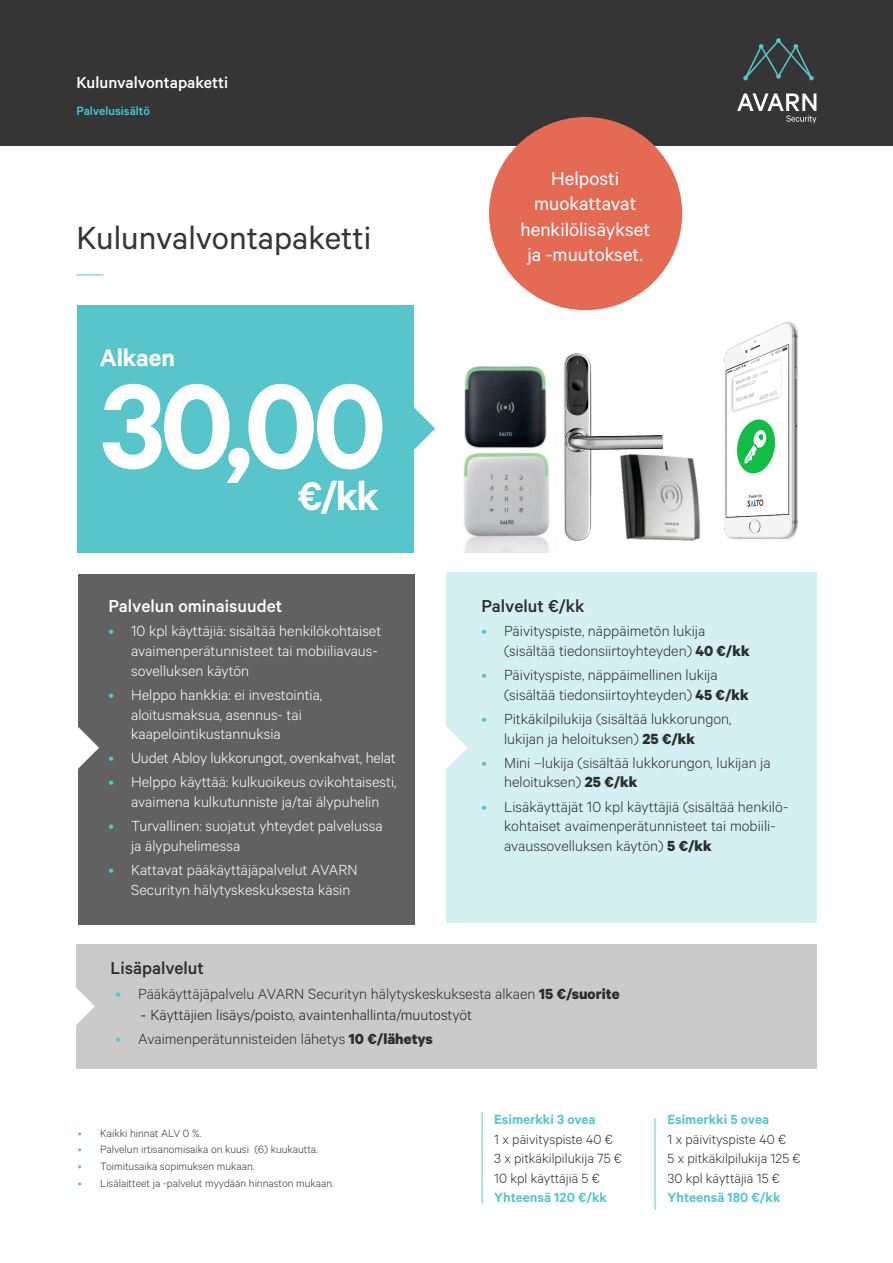
<style>
.page{position:relative;width:893px;height:1263px;background:#fff}
.page>*{position:absolute;margin:0;border:0;box-sizing:border-box;transform-origin:0 0}
.Leipäteksti{font:600 135px "Calibre";color:#fff}
.Leipäteksti-2{font:600 45px "Calibre";color:#fff}
.t1{font:36px "Calibre";color:#363536}
.t2{font:100 35.1px "Calibre";color:#57c5c9}
.Taulukko_leipäteksti{font:600 27px "Calibre";color:#fff}
.Taulukko_leipäteksti-2{font:21px/25.5px "Calibre";color:#fff;text-align:center}
.Alaotsikko{font:500 19.5px "Calibre";color:#2d2d2d}
.Taulukko_leipäteksti-3{font:600 19.5px "Calibre";color:#fff}
.Alaotsikko-2{font:500 19.5px "Calibre";color:#fff}
.Taulukko_leipäteksti-4{font:500 19.5px "Calibre";color:#fff}
.t3{font:500 18px "Calibre";color:#fff}
.t4{font:300 16.5px/19.8px "Calibre";color:#2d2d2d}
.t5{font:300 16.5px/19.8px "Calibre";color:#fff}
.t6{font:300 16.5px "Calibre";color:#231f20}
.Leipis{font:300 15px "Calibre";color:#2d2d2d}
.Leipis-2{font:600 15px "Calibre";color:#58c5ca}
.t7{font:500 13.5px "Calibre";color:#3fcfd5}
.t8{font:300 12px "Calibre";color:#363536}
.s1{color:#57c5c9}
.s2{font-weight:700}
.s3{font-family:"Minion Pro";font-weight:400;font-size:18px;color:#2d2d2d}
</style>
<div class="page">
<div style="left:0;top:0;width:893px;height:146px;background:#363536"></div>
<svg style="left:743px;top:38px;width:71px;height:42px"></svg>
<svg style="left:737px;top:93px;width:79px;height:30px"></svg>
<div style="left:78px;top:305px;width:336px;height:247px;background:#58c5ca"></div>
<svg style="left:414px;top:407px;width:21px;height:43px"></svg>
<img style="left:581px;top:456px;width:122px;height:117px">
<img style="left:463px;top:366px;width:87px;height:186px">
<img style="left:563px;top:353px;width:103px;height:190px">
<img style="left:703px;top:321px;width:114px;height:252px">
<div style="left:76px;top:944px;width:740px;height:125px;background:#cacaca"></div>
<svg style="left:76px;top:988px;width:19px;height:37px"></svg>
<div style="left:78px;top:574px;width:336px;height:350px;background:#616161"></div>
<div style="left:446px;top:573px;width:371px;height:350px;background:#d5f0f2"></div>
<svg style="left:78px;top:727px;width:21px;height:42px"></svg>
<svg style="left:446px;top:727px;width:22px;height:42px"></svg>
<div style="left:489px;top:117px;width:193px;height:193px;background:#e56a54;border-radius:50%"></div>
<hr style="left:482px;top:1112px;width:1px;height:91px;background:#71ced2">
<hr style="left:654px;top:1118px;width:2px;height:92px;background:#71ced2">
<p class="t3" style="left:77px;top:72px;width:153px">Kulunvalvontapaketti</p>
<p class="t7" style="left:77px;top:103px;width:75px">Palvelusisältö</p>
<p class="t1" style="left:77px;top:217px;width:296px">Kulunvalvontapaketti</p>
<h3 class="t2" style="left:75px;top:253px;width:31px">—</h3>
<p class="Taulukko_leipäteksti" style="left:100px;top:342px;width:77px">Alkaen</p>
<p class="Leipäteksti" style="left:101px;top:346px;width:287px">30,00</p>
<p class="Leipäteksti-2" style="left:298px;top:469px;width:83px">€/kk</p>
<p class="Alaotsikko-2" style="left:109px;top:595px;width:175px">Palvelun ominaisuudet</p>
<p class="t5" style="left:131px;top:620px;width:252px;text-indent:-22px"><span class="s1">•</span> 10 kpl käyttäjiä: sisältää henkilökohtaiset avaimenperätunnisteet tai mobiiliavaus&shy;sovelluksen käytön</p>
<p class="t5" style="left:131px;top:684px;width:193px;text-indent:-22px"><span class="s1">•</span> Helppo hankkia: ei investointia, aloitusmaksua, asennus- tai kaapelointikustannuksia</p>
<p class="t5" style="left:109px;top:748px;width:289px"><span class="s1">•</span> Uudet Abloy lukkorungot, ovenkahvat, helat</p>
<p class="t5" style="left:109px;top:772px;width:289px;text-align:center"><span class="s1">•</span> Helppo käyttää: kulkuoikeus ovikohtaisesti, avaimena kulkutunniste ja/tai älypuhelin</p>
<p class="t5" style="left:131px;top:815px;width:253px;text-indent:-22px"><span class="s1">•</span> Turvallinen: suojatut yhteydet palvelussa ja älypuhelimessa</p>
<p class="t5" style="left:131px;top:859px;width:228px;text-indent:-22px"><span class="s1">•</span> Kattavat pääkäyttäjäpalvelut AVARN<br>Securityn hälytyskeskuksesta käsin</p>
<p class="Taulukko_leipäteksti-3" style="left:108px;top:601px;width:178px">Palvelun ominaisuudet</p>
<p class="Taulukko_leipäteksti-4" style="left:140px;top:857px;width:112px">Lisätarvikkeet</p>
<p class="Alaotsikko" style="left:111px;top:956px;width:95px">Lisäpalvelut</p>
<p class="Taulukko_leipäteksti-2" style="left:551px;top:165px;width:70px">Helposti</p>
<p class="Taulukko_leipäteksti-2" style="left:534px;top:190px;width:104px">muokattavat</p>
<p class="Taulukko_leipäteksti-2" style="left:520px;top:216px;width:131px">henkilölisäykset ja -muutokset.</p>
<p class="Alaotsikko" style="left:482px;top:595px;width:104px">Palvelut €/kk</p>
<p class="t4" style="left:504px;top:620px;width:247px;text-indent:-22px"><span class="s1">•</span> Päivityspiste, näppäimetön lukija (sisältää tiedonsiirtoyhteyden) <span class="s2">40 €/kk</span></p>
<p class="t4" style="left:504px;top:664px;width:246px;text-indent:-22px"><span class="s1">•</span> Päivityspiste, näppäimellinen lukija (sisältää tiedonsiirtoyhteyden) <span class="s2">45 €/kk</span></p>
<p class="t4" style="left:504px;top:708px;width:229px;text-indent:-22px"><span class="s1">•</span> Pitkäkilpilukija (sisältää lukkorungon, lukijan ja heloituksen) <span class="s2">25 €/kk</span></p>
<p class="t4" style="left:504px;top:752px;width:268px;text-indent:-22px"><span class="s1">•</span> Mini –lukija (sisältää lukkorungon, lukijan ja heloituksen) <span class="s2">25 €/kk</span></p>
<p class="t4" style="left:504px;top:796px;width:286px;text-indent:-22px"><span class="s1">•</span> Lisäkäyttäjät 10 kpl käyttäjiä (sisältää henkilö&shy;kohtaiset avaimenperätunnisteet tai mobiili&shy;avaussovelluksen käytön) <span class="s2">5 €/kk</span></p>
<p class="t4" style="left:116px;top:983px;width:505px"><span class="s1">•</span> Pääkäyttäjäpalvelu AVARN Securityn hälytyskeskuksesta alkaen <span class="s2">15 €/suorite</span></p>
<p class="t6" style="left:140px;top:1005px;width:334px"><span class="s3">-</span> Käyttäjien lisäys/poisto, avaintenhallinta/muutostyöt</p>
<p class="t4" style="left:116px;top:1028px;width:319px"><span class="s1">•</span> Avaimenperätunnisteiden lähetys <span class="s2">10 €/lähetys</span></p>
<p class="t8" style="left:78px;top:1126px;width:125px"><span class="s1">•</span> Kaikki hinnat ALV 0 %.</p>
<p class="t8" style="left:78px;top:1142px;width:242px"><span class="s1">•</span> Palvelun irtisanomisaika on kuusi (6) kuukautta.</p>
<p class="t8" style="left:78px;top:1159px;width:178px"><span class="s1">•</span> Toimitusaika sopimuksen mukaan.</p>
<p class="t8" style="left:78px;top:1176px;width:258px"><span class="s1">•</span> Lisälaitteet ja -palvelut myydään hinnaston mukaan.</p>
<p class="Leipis-2" style="left:494px;top:1110px;width:103px">Esimerkki 3 ovea</p>
<p class="Leipis" style="left:494px;top:1130px;width:120px">1 x päivityspiste 40 €</p>
<p class="Leipis" style="left:494px;top:1150px;width:129px">3 x pitkäkilpilukija 75 €</p>
<p class="Leipis" style="left:494px;top:1169px;width:107px">10 kpl käyttäjiä 5 €</p>
<p class="Leipis-2" style="left:494px;top:1188px;width:114px">Yhteensä 120 €/kk</p>
<p class="Leipis-2" style="left:667px;top:1110px;width:103px">Esimerkki 5 ovea</p>
<p class="Leipis" style="left:667px;top:1130px;width:120px">1 x päivityspiste 40 €</p>
<p class="Leipis" style="left:667px;top:1150px;width:135px">5 x pitkäkilpilukija 125 €</p>
<p class="Leipis" style="left:667px;top:1169px;width:114px">30 kpl käyttäjiä 15 €</p>
<p class="Leipis-2" style="left:667px;top:1188px;width:115px">Yhteensä 180 €/kk</p>
</div>
